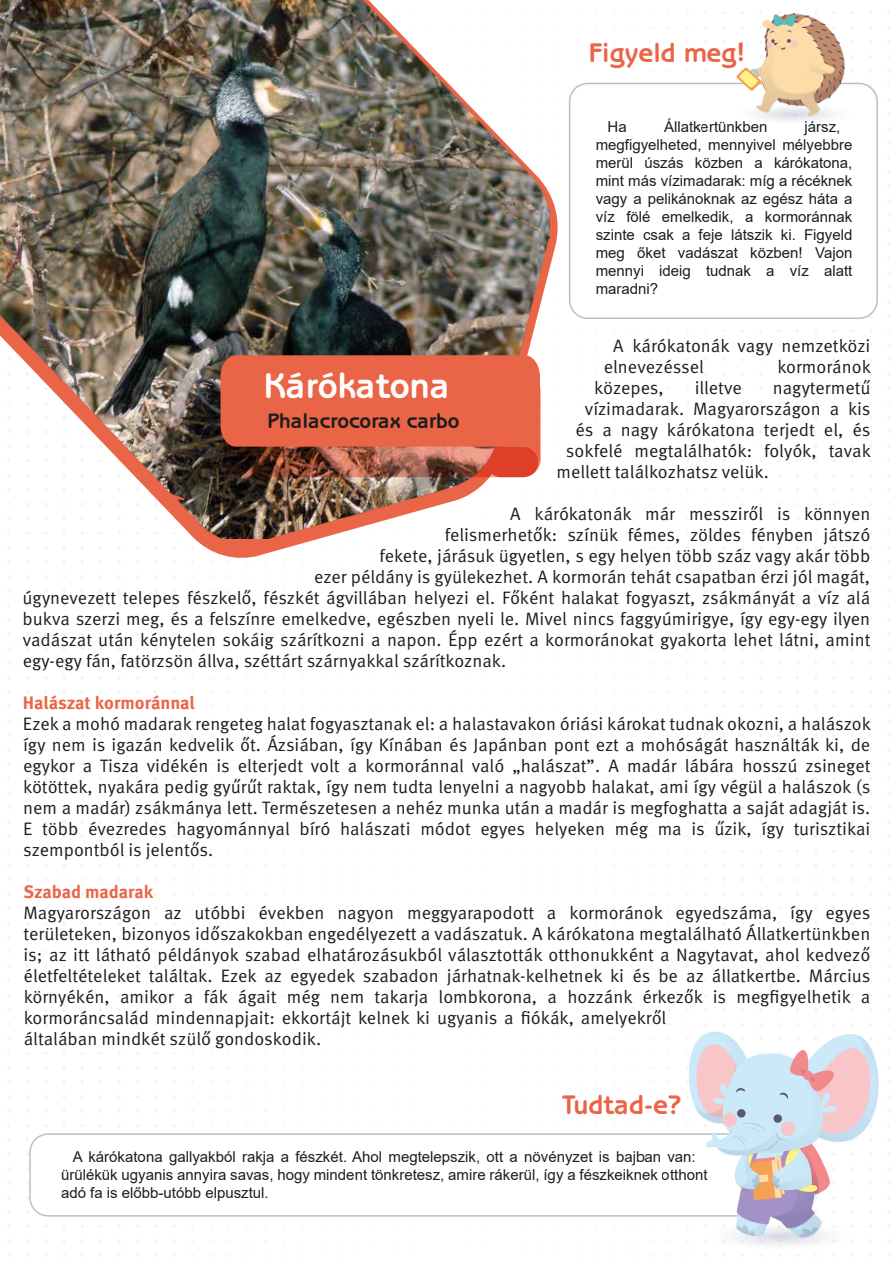
<style>
.page{position:relative;width:893px;height:1263px;background:#fff}
.page>*{position:absolute;margin:0;border:0;box-sizing:border-box;transform-origin:0 0}
.t1{font:700 36px "Benguiat Gothic Std";color:#fff}
.t2{font:700 27px "Benguiat Gothic Std";letter-spacing:-.01em;color:#ea6547}
.t3{font:700 21px "Benguiat Gothic Std";color:#1d1d1b}
.t4{font:18px/21px "Tantor Normal";color:#1d1d1b}
.t5{font:700 18px "Tantor";color:#ea6547}
.t6{font:15px/18px "Arial";color:#1d1d1b}
</style>
<div class="page">
<svg style="left:26px;top:562px;width:131px;height:1px"></svg>
<svg style="left:26px;top:575px;width:131px;height:3px"></svg>
<svg style="left:26px;top:590px;width:131px;height:2px"></svg>
<svg style="left:26px;top:604px;width:131px;height:3px"></svg>
<svg style="left:26px;top:619px;width:131px;height:2px"></svg>
<svg style="left:26px;top:633px;width:131px;height:3px"></svg>
<svg style="left:26px;top:647px;width:131px;height:3px"></svg>
<svg style="left:26px;top:662px;width:131px;height:2px"></svg>
<svg style="left:26px;top:676px;width:131px;height:3px"></svg>
<svg style="left:26px;top:691px;width:131px;height:2px"></svg>
<svg style="left:26px;top:705px;width:131px;height:3px"></svg>
<svg style="left:26px;top:720px;width:131px;height:2px"></svg>
<svg style="left:26px;top:734px;width:131px;height:3px"></svg>
<svg style="left:26px;top:749px;width:131px;height:2px"></svg>
<svg style="left:26px;top:763px;width:131px;height:3px"></svg>
<svg style="left:26px;top:777px;width:131px;height:3px"></svg>
<svg style="left:26px;top:792px;width:131px;height:2px"></svg>
<svg style="left:26px;top:806px;width:131px;height:3px"></svg>
<svg style="left:26px;top:821px;width:131px;height:2px"></svg>
<svg style="left:26px;top:835px;width:131px;height:3px"></svg>
<svg style="left:26px;top:850px;width:131px;height:2px"></svg>
<svg style="left:26px;top:864px;width:131px;height:3px"></svg>
<svg style="left:26px;top:879px;width:131px;height:2px"></svg>
<svg style="left:26px;top:893px;width:131px;height:3px"></svg>
<svg style="left:26px;top:907px;width:131px;height:3px"></svg>
<svg style="left:26px;top:922px;width:131px;height:2px"></svg>
<svg style="left:26px;top:936px;width:131px;height:3px"></svg>
<svg style="left:26px;top:951px;width:131px;height:2px"></svg>
<svg style="left:26px;top:965px;width:131px;height:3px"></svg>
<svg style="left:26px;top:980px;width:131px;height:2px"></svg>
<svg style="left:26px;top:994px;width:131px;height:3px"></svg>
<svg style="left:26px;top:1009px;width:131px;height:2px"></svg>
<svg style="left:26px;top:1023px;width:131px;height:3px"></svg>
<svg style="left:26px;top:1037px;width:131px;height:3px"></svg>
<svg style="left:26px;top:1052px;width:131px;height:2px"></svg>
<svg style="left:26px;top:1066px;width:131px;height:3px"></svg>
<svg style="left:26px;top:1081px;width:131px;height:2px"></svg>
<svg style="left:26px;top:1095px;width:131px;height:3px"></svg>
<svg style="left:26px;top:1110px;width:131px;height:2px"></svg>
<svg style="left:26px;top:1124px;width:131px;height:3px"></svg>
<svg style="left:26px;top:1225px;width:131px;height:3px"></svg>
<svg style="left:26px;top:1240px;width:131px;height:2px"></svg>
<svg style="left:26px;top:1254px;width:131px;height:3px"></svg>
<svg style="left:8px;top:195px;width:550px;height:367px"></svg>
<img style="left:0;top:0;width:550px;height:539px">
<img style="left:26px;top:355px;width:532px;height:122px">
<div style="left:29px;top:1133px;width:735px;height:83px;border:2px solid #bfbebd;border-radius:18px"></div>
<img style="left:634px;top:1197px;width:256px;height:58px">
<img style="left:682px;top:1209px;width:34px;height:46px">
<img style="left:716px;top:1238px;width:153px;height:19px">
<img style="left:683px;top:1209px;width:131px;height:34px">
<img style="left:662px;top:1009px;width:210px;height:200px">
<svg style="left:684px;top:1030px;width:204px;height:208px"></svg>
<div style="left:569px;top:83px;width:309px;height:236px;border:2px solid #bfbebd;border-radius:18px"></div>
<img style="left:666px;top:82px;width:224px;height:102px">
<img style="left:874px;top:12px;width:16px;height:148px">
<img style="left:698px;top:82px;width:4px;height:49px">
<img style="left:874px;top:12px;width:15px;height:116px">
<img style="left:702px;top:12px;width:172px;height:158px">
<img style="left:876px;top:994px;width:14px;height:138px">
<h2 class="t2" style="left:589px;top:37px;width:159px">Figyeld meg!</h2>
<p class="t6" style="left:608px;top:118px;width:21px">Ha</p>
<p class="t6" style="left:664px;top:118px;width:105px">Állatkertünkben</p>
<p class="t6" style="left:596px;top:118px;width:258px;text-indent:209px">jársz, megfigyelheted, mennyivel mélyebbre merül úszás közben a kárókatona, mint más vízimadarak: míg a récéknek vagy a pelikánoknak az egész háta a víz fölé emelkedik, a kormoránnak szinte csak a feje látszik ki. Figyeld meg őket vadászat közben! Vajon mennyi ideig tudnak a víz alatt maradni?</p>
<p class="t4" style="left:604px;top:335px;width:268px;text-indent:9px">A kárókatonák vagy nemzetközi elnevezéssel</p>
<p class="t4" style="left:777px;top:356px;width:95px">kormoránok</p>
<h1 class="t1" style="left:264px;top:364px;width:188px">Kárókatona</h1>
<p class="t3" style="left:267px;top:408px;width:193px">Phalacrocorax carbo</p>
<p class="t4" style="left:594px;top:377px;width:71px">közepes,</p>
<p class="t4" style="left:695px;top:377px;width:49px">illetve</p>
<p class="t4" style="left:773px;top:377px;width:99px">nagytermetű</p>
<p class="t4" style="left:585px;top:398px;width:287px">vízimadarak. Magyarországon a kis</p>
<p class="t4" style="left:575px;top:419px;width:297px">és a nagy kárókatona terjedt el, és</p>
<p class="t4" style="left:566px;top:440px;width:306px">sokfelé megtalálhatók: folyók, tavak</p>
<p class="t4" style="left:556px;top:461px;width:214px">mellett találkozhatsz velük.</p>
<p class="t4" style="left:510px;top:503px;width:362px">A kárókatonák már messziről is könnyen</p>
<p class="t4" style="left:445px;top:524px;width:427px">felismerhetők: színük fémes, zöldes fényben játszó</p>
<p class="t4" style="left:379px;top:545px;width:493px">fekete, járásuk ügyetlen, s egy helyen több száz vagy akár több</p>
<p class="t4" style="left:314px;top:566px;width:558px">ezer példány is gyülekezhet. A kormorán tehát csapatban érzi jól magát,</p>
<p class="t4" style="left:23px;top:587px;width:849px">úgynevezett telepes fészkelő, fészkét ágvillában helyezi el. Főként halakat fogyaszt, zsákmányát a víz alá</p>
<p class="t4" style="left:23px;top:608px;width:849px">bukva szerzi meg, és a felszínre emelkedve, egészben nyeli le. Mivel nincs faggyúmirigye, így egy-egy ilyen</p>
<p class="t4" style="left:23px;top:629px;width:849px">vadászat után kénytelen sokáig szárítkozni a napon. Épp ezért a kormoránokat gyakorta lehet látni, amint</p>
<p class="t4" style="left:23px;top:650px;width:485px">egy-egy fán, fatörzsön állva, széttárt szárnyakkal szárítkoznak.</p>
<p class="t5" style="left:23px;top:691px;width:173px">Halászat kormoránnal</p>
<p class="t4" style="left:23px;top:713px;width:849px;text-align:justify">Ezek a mohó madarak rengeteg halat fogyasztanak el: a halastavakon óriási károkat tudnak okozni, a halászok így nem is igazán kedvelik őt. Ázsiában, így Kínában és Japánban pont ezt a mohóságát használták ki, de egykor a Tisza vidékén is elterjedt volt a kormoránnal való „halászat”. A madár lábára hosszú zsineget kötöttek, nyakára pedig gyűrűt raktak, így nem tudta lenyelni a nagyobb halakat, ami így végül a halászok (s nem a madár) zsákmánya lett. Természetesen a nehéz munka után a madár is megfoghatta a saját adagját is.<br>E több évezredes hagyománnyal bíró halászati módot egyes helyeken még ma is űzik, így turisztikai szempontból is jelentős.</p>
<p class="t5" style="left:23px;top:880px;width:131px">Szabad madarak</p>
<p class="t4" style="left:23px;top:902px;width:848px">Magyarországon az utóbbi években nagyon meggyarapodott a kormoránok egyedszáma, így egyes területeken, bizonyos időszakokban engedélyezett a vadászatuk. A kárókatona megtalálható Állatkertünkben is; az itt látható példányok szabad elhatározásukból választották otthonukként a Nagytavat, ahol kedvező életfeltételeket találtak. Ezek az egyedek szabadon járhatnak-kelhetnek ki és be az állatkertbe. Március környékén, amikor a fák ágait még nem takarja lombkorona, a hozzánk érkezők is megfigyelhetik a kormoráncsalád mindennapjait: ekkortájt kelnek ki ugyanis a fiókák, amelyekről<br>általában mindkét szülő gondoskodik.</p>
<h2 class="t2" style="left:562px;top:1089px;width:121px">Tudtad-e?</h2>
<p class="t6" style="left:61px;top:1148px;width:648px;text-indent:12px">A kárókatona gallyakból rakja a fészkét. Ahol megtelepszik, ott a növényzet is bajban van: ürülékük ugyanis annyira savas, hogy mindent tönkretesz, amire rákerül, így a fészkeiknek otthont adó fa is előbb-utóbb elpusztul.</p>
</div>
